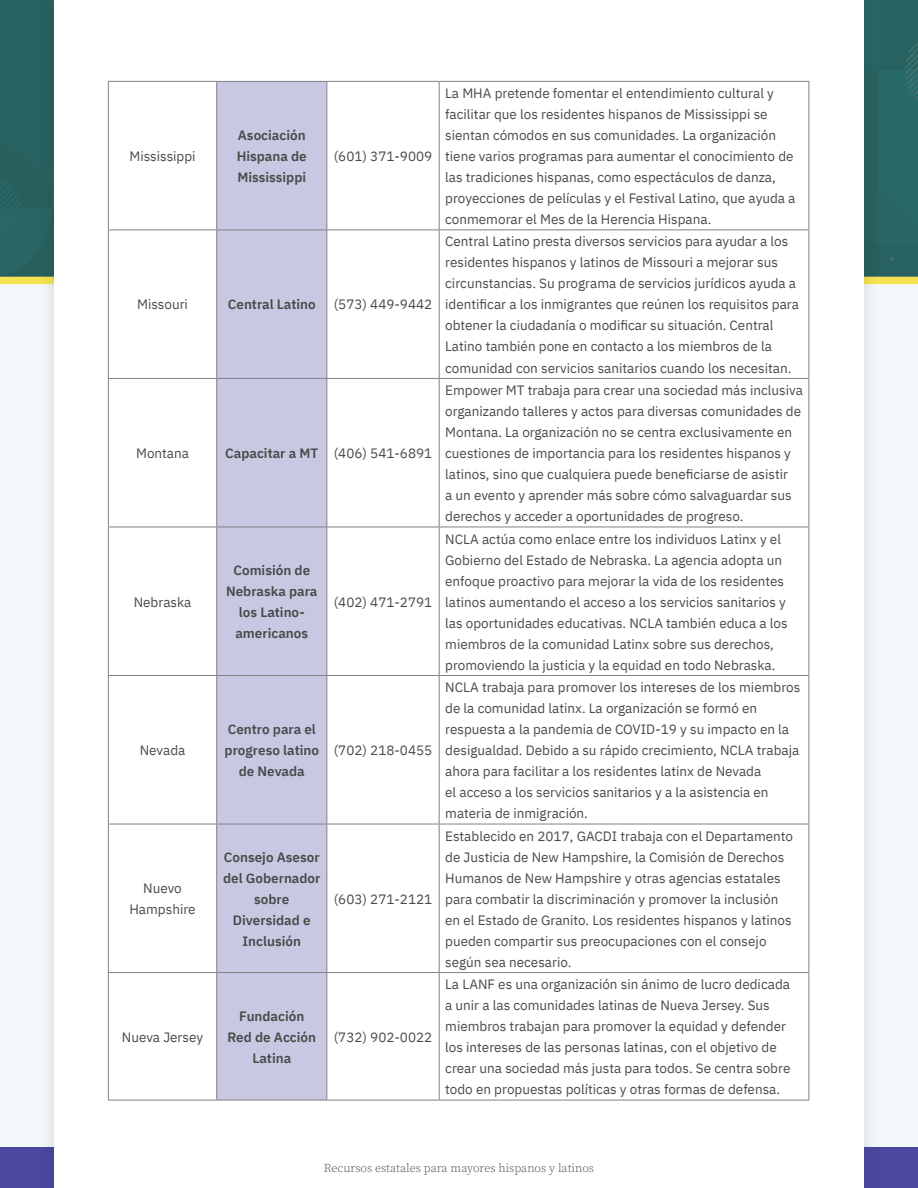
<style>
.page{position:relative;width:918px;height:1188px;background:#f2f7f9}
.page>*{position:absolute;margin:0;border:0;box-sizing:border-box;transform-origin:0 0}
.t1{font:13.5px/21px "IBM Plex Sans";color:#474b49}
.t2{font:600 13.5px/21px "IBM Plex Sans";color:#474b49;text-align:center}
.t3{font:300 12px "Source Serif Pro";color:#474b49}
.s1{font-weight:600}
</style>
<div class="page">
<div style="left:0;top:0;width:918px;height:280px;background:#2d6361"></div>
<div style="left:0;top:277px;width:918px;height:7px;background:#f5e353"></div>
<div style="left:0;top:1148px;width:918px;height:40px;background:#4b479f"></div>
<div style="left:39px;top:0;width:841px;height:1188px;background:#231f20;opacity:.15"></div>
<div style="left:54px;top:0;width:810px;height:1188px;background:#fff"></div>
<div style="left:217px;top:82px;width:109px;height:1018px;background:#c9c8e2"></div>
<hr style="left:108px;top:81px;width:109px;height:1px;background:#808284">
<hr style="left:108px;top:82px;width:1px;height:148px;background:#808284">
<hr style="left:217px;top:81px;width:110px;height:1px;background:#808284">
<hr style="left:216px;top:82px;width:1px;height:148px;background:#808284">
<hr style="left:327px;top:81px;width:112px;height:1px;background:#808284">
<hr style="left:326px;top:82px;width:1px;height:148px;background:#808284">
<hr style="left:439px;top:81px;width:370px;height:1px;background:#808284">
<hr style="left:439px;top:82px;width:1px;height:148px;background:#808284">
<hr style="left:808px;top:82px;width:1px;height:148px;background:#808284">
<hr style="left:108px;top:230px;width:109px;height:1px;background:#808284">
<hr style="left:108px;top:230px;width:1px;height:148px;background:#808284">
<hr style="left:217px;top:230px;width:110px;height:1px;background:#808284">
<hr style="left:216px;top:230px;width:1px;height:148px;background:#808284">
<hr style="left:327px;top:230px;width:112px;height:1px;background:#808284">
<hr style="left:326px;top:230px;width:1px;height:148px;background:#808284">
<hr style="left:439px;top:230px;width:370px;height:1px;background:#808284">
<hr style="left:439px;top:230px;width:1px;height:148px;background:#808284">
<hr style="left:808px;top:230px;width:1px;height:148px;background:#808284">
<hr style="left:108px;top:378px;width:109px;height:1px;background:#808284">
<hr style="left:108px;top:379px;width:1px;height:148px;background:#808284">
<hr style="left:217px;top:378px;width:110px;height:1px;background:#808284">
<hr style="left:216px;top:379px;width:1px;height:148px;background:#808284">
<hr style="left:327px;top:378px;width:112px;height:1px;background:#808284">
<hr style="left:326px;top:379px;width:1px;height:148px;background:#808284">
<hr style="left:439px;top:378px;width:370px;height:1px;background:#808284">
<hr style="left:439px;top:379px;width:1px;height:148px;background:#808284">
<hr style="left:808px;top:379px;width:1px;height:148px;background:#808284">
<hr style="left:108px;top:527px;width:109px;height:1px;background:#808284">
<hr style="left:108px;top:527px;width:1px;height:148px;background:#808284">
<hr style="left:217px;top:527px;width:110px;height:1px;background:#808284">
<hr style="left:216px;top:527px;width:1px;height:148px;background:#808284">
<hr style="left:327px;top:527px;width:112px;height:1px;background:#808284">
<hr style="left:326px;top:527px;width:1px;height:148px;background:#808284">
<hr style="left:439px;top:527px;width:370px;height:1px;background:#808284">
<hr style="left:439px;top:527px;width:1px;height:148px;background:#808284">
<hr style="left:808px;top:527px;width:1px;height:148px;background:#808284">
<hr style="left:108px;top:675px;width:109px;height:1px;background:#808284">
<hr style="left:108px;top:676px;width:1px;height:148px;background:#808284">
<hr style="left:217px;top:675px;width:110px;height:1px;background:#808284">
<hr style="left:216px;top:676px;width:1px;height:148px;background:#808284">
<hr style="left:327px;top:675px;width:112px;height:1px;background:#808284">
<hr style="left:326px;top:676px;width:1px;height:148px;background:#808284">
<hr style="left:439px;top:675px;width:370px;height:1px;background:#808284">
<hr style="left:439px;top:676px;width:1px;height:148px;background:#808284">
<hr style="left:808px;top:676px;width:1px;height:148px;background:#808284">
<hr style="left:108px;top:824px;width:109px;height:1px;background:#808284">
<hr style="left:108px;top:824px;width:1px;height:148px;background:#808284">
<hr style="left:217px;top:824px;width:110px;height:1px;background:#808284">
<hr style="left:216px;top:824px;width:1px;height:148px;background:#808284">
<hr style="left:327px;top:824px;width:112px;height:1px;background:#808284">
<hr style="left:326px;top:824px;width:1px;height:148px;background:#808284">
<hr style="left:439px;top:824px;width:370px;height:1px;background:#808284">
<hr style="left:439px;top:824px;width:1px;height:148px;background:#808284">
<hr style="left:808px;top:824px;width:1px;height:148px;background:#808284">
<hr style="left:108px;top:972px;width:109px;height:1px;background:#808284">
<hr style="left:108px;top:973px;width:1px;height:127px;background:#808284">
<hr style="left:217px;top:972px;width:110px;height:1px;background:#808284">
<hr style="left:216px;top:973px;width:1px;height:127px;background:#808284">
<hr style="left:327px;top:972px;width:112px;height:1px;background:#808284">
<hr style="left:326px;top:973px;width:1px;height:127px;background:#808284">
<hr style="left:439px;top:972px;width:370px;height:1px;background:#808284">
<hr style="left:439px;top:973px;width:1px;height:127px;background:#808284">
<hr style="left:808px;top:973px;width:1px;height:127px;background:#808284">
<hr style="left:108px;top:1100px;width:109px;height:1px;background:#808284">
<hr style="left:217px;top:1100px;width:110px;height:1px;background:#808284">
<hr style="left:327px;top:1100px;width:112px;height:1px;background:#808284">
<hr style="left:439px;top:1100px;width:370px;height:1px;background:#808284">
<p class="t1" style="left:129px;top:145px;width:68px">Mississippi</p>
<p class="t2" style="left:237px;top:123px;width:72px;text-align:justify">Asociación Hispana de Mississippi</p>
<p class="t1" style="left:334px;top:145px;width:100px">(601) 371-9009</p>
<p class="t1" style="left:137px;top:293px;width:52px">Missouri</p>
<p class="t2" style="left:228px;top:293px;width:89px">Central Latino</p>
<p class="t1" style="left:334px;top:293px;width:100px">(573) 449-9442</p>
<p class="t1" style="left:136px;top:442px;width:55px">Montana</p>
<p class="t1" style="left:225px;top:442px;width:209px"><span class="s1">Capacitar a MT</span> (406) 541-6891</p>
<p class="t1" style="left:134px;top:590px;width:59px">Nebraska</p>
<p class="t2" style="left:226px;top:559px;width:93px">Comisión de<br>Nebraska para los Latino&shy;americanos</p>
<p class="t1" style="left:334px;top:590px;width:100px">(402) 471-2791</p>
<p class="t1" style="left:140px;top:739px;width:47px">Nevada</p>
<p class="t2" style="left:225px;top:718px;width:96px">Centro para el progreso latino de Nevada</p>
<p class="t1" style="left:334px;top:739px;width:100px">(702) 218-0455</p>
<p class="t1" style="left:129px;top:877px;width:68px;text-align:center">Nuevo<br>Hampshire</p>
<p class="t2" style="left:223px;top:845px;width:99px">Consejo Asesor del Gobernador sobre<br>Diversidad e<br>Inclusión</p>
<p class="t1" style="left:334px;top:887px;width:100px">(603) 271-2121</p>
<p class="t1" style="left:122px;top:1025px;width:83px">Nueva Jersey</p>
<p class="t2" style="left:228px;top:1004px;width:90px">Fundación<br>Red de Acción<br>Latina</p>
<p class="t1" style="left:334px;top:1025px;width:100px">(732) 902-0022</p>
<p class="t1" style="left:445px;top:82px;width:352px">La MHA pretende fomentar el entendimiento cultural y facilitar que los residentes hispanos de Mississippi se sientan cómodos en sus comunidades. La organización tiene varios programas para aumentar el conocimiento de las tradiciones hispanas, como espectáculos de danza, proyecciones de películas y el Festival Latino, que ayuda a conmemorar el Mes de la Herencia Hispana.</p>
<p class="t1" style="left:445px;top:230px;width:355px">Central Latino presta diversos servicios para ayudar a los residentes hispanos y latinos de Missouri a mejorar sus circunstancias. Su programa de servicios jurídicos ayuda a identificar a los inmigrantes que reúnen los requisitos para obtener la ciudadanía o modificar su situación. Central Latino también pone en contacto a los miembros de la comunidad con servicios sanitarios cuando los necesitan.</p>
<p class="t1" style="left:445px;top:379px;width:359px">Empower MT trabaja para crear una sociedad más inclusiva organizando talleres y actos para diversas comunidades de Montana. La organización no se centra exclusivamente en cuestiones de importancia para los residentes hispanos y latinos, sino que cualquiera puede beneficiarse de asistir<br>a un evento y aprender más sobre cómo salvaguardar sus derechos y acceder a oportunidades de progreso.</p>
<p class="t1" style="left:445px;top:527px;width:344px">NCLA actúa como enlace entre los individuos Latinx y el Gobierno del Estado de Nebraska. La agencia adopta un enfoque proactivo para mejorar la vida de los residentes latinos aumentando el acceso a los servicios sanitarios y las oportunidades educativas. NCLA también educa a los miembros de la comunidad Latinx sobre sus derechos, promoviendo la justicia y la equidad en todo Nebraska.</p>
<p class="t1" style="left:445px;top:676px;width:357px">NCLA trabaja para promover los intereses de los miembros de la comunidad latinx. La organización se formó en respuesta a la pandemia de COVID-19 y su impacto en la desigualdad. Debido a su rápido crecimiento, NCLA trabaja ahora para facilitar a los residentes latinx de Nevada<br>el acceso a los servicios sanitarios y a la asistencia en materia de inmigración.</p>
<p class="t1" style="left:445px;top:824px;width:349px">Establecido en 2017, GACDI trabaja con el Departamento de Justicia de New Hampshire, la Comisión de Derechos Humanos de New Hampshire y otras agencias estatales para combatir la discriminación y promover la inclusión en el Estado de Granito. Los residentes hispanos y latinos pueden compartir sus preocupaciones con el consejo según sea necesario.</p>
<p class="t1" style="left:445px;top:973px;width:347px">La LANF es una organización sin ánimo de lucro dedicada a unir a las comunidades latinas de Nueva Jersey. Sus miembros trabajan para promover la equidad y defender los intereses de las personas latinas, con el objetivo de crear una sociedad más justa para todos. Se centra sobre todo en propuestas políticas y otras formas de defensa.</p>
<p class="t3" style="left:324px;top:1160px;width:272px">Recursos estatales para mayores hispanos y latinos</p>
</div>
